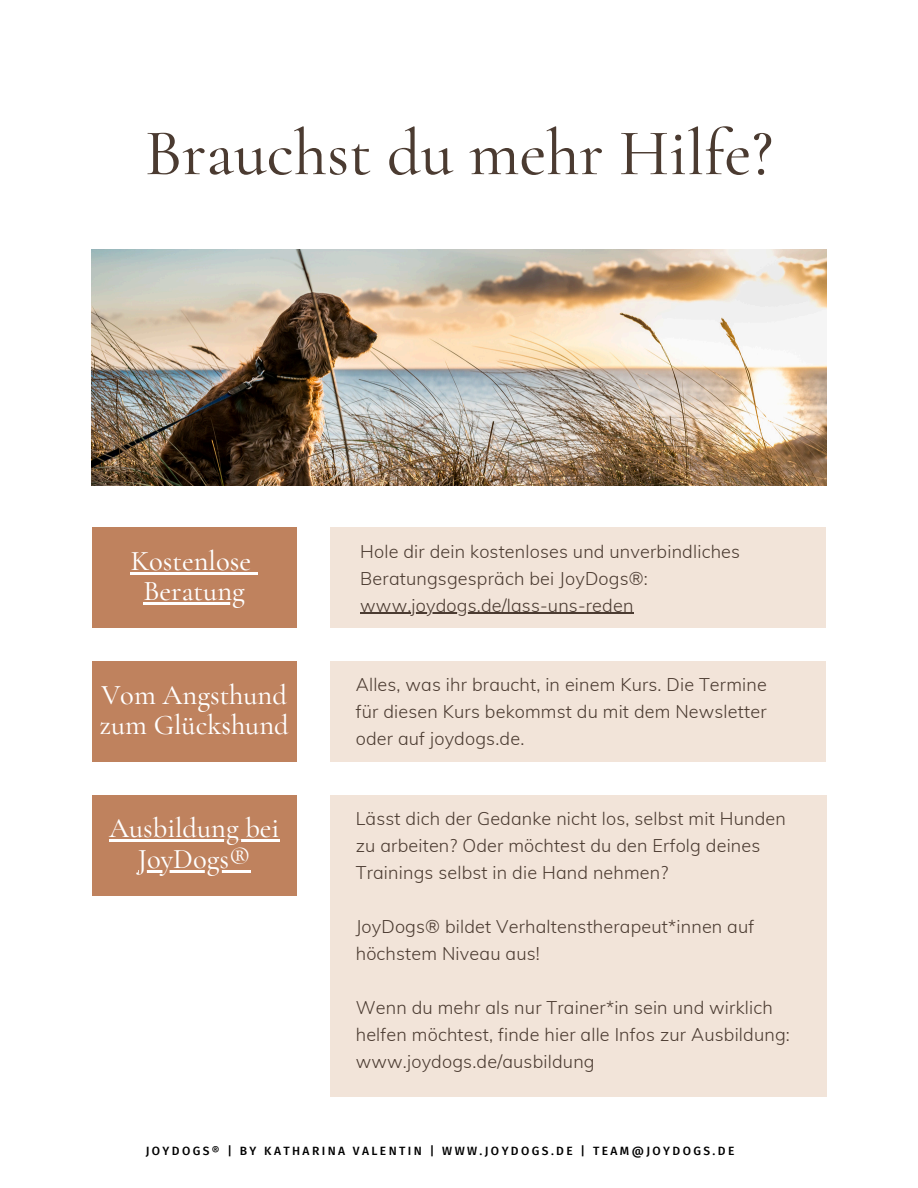
<style>
.page{position:relative;width:918px;height:1188px;background:#fff}
.page>*{position:absolute;margin:0;border:0;box-sizing:border-box;transform-origin:0 0}
.t1{font:500 66px "Cormorant Garamond";color:#4b3b31}
.t2{font:500 28.5px/30.3px "Cormorant Garamond";color:#fff}
.t3{font:300 18px/27px "Muli";letter-spacing:.01em;color:#4b3b31}
.t4{font:500 12px "Fira Sans";letter-spacing:.2em;color:#000}
</style>
<div class="page">
<img style="left:92px;top:249px;width:734px;height:236px">
<div style="left:92px;top:527px;width:205px;height:101px;background:#bf825e"></div>
<div style="left:330px;top:527px;width:496px;height:101px;background:#f2e4d9"></div>
<hr style="left:131px;top:572px;width:120px;height:2px;background:#fff">
<svg style="left:251px;top:572px;width:7px;height:2px"></svg>
<hr style="left:143px;top:603px;width:102px;height:2px;background:#fff">
<hr style="left:360px;top:613px;width:274px;height:1px;background:#4b3b31">
<div style="left:92px;top:661px;width:205px;height:101px;background:#bf825e"></div>
<div style="left:330px;top:661px;width:496px;height:101px;background:#f2e4d9"></div>
<div style="left:92px;top:795px;width:205px;height:101px;background:#bf825e"></div>
<div style="left:330px;top:795px;width:496px;height:301px;background:#f2e4d9"></div>
<hr style="left:109px;top:840px;width:170px;height:2px;background:#fff">
<hr style="left:138px;top:870px;width:112px;height:2px;background:#fff">
<h1 class="t1" style="left:145px;top:113px;width:630px">Brauchst du mehr Hilfe?</h1>
<h2 class="t2" style="left:131px;top:546px;width:122px">Kostenlose</h2>
<h3 class="t2" style="left:143px;top:576px;width:103px">Beratung</h3>
<h2 class="t3" style="left:360px;top:537px;width:381px">Hole dir dein kostenloses und unverbindliches<br>Beratungsgespräch bei JoyDogs®:</h2>
<h3 class="t3" style="left:360px;top:591px;width:275px">www.joydogs.de/lass-uns-reden</h3>
<h2 class="t2" style="left:100px;top:679px;width:191px">Vom Angsthund zum Glückshund</h2>
<h3 class="t3" style="left:356px;top:671px;width:413px;text-align:justify">Alles, was ihr braucht, in einem Kurs. Die Termine für diesen Kurs bekommst du mit dem Newsletter oder auf joydogs.de.</h3>
<h3 class="t2" style="left:109px;top:813px;width:172px">Ausbildung bei</h3>
<h3 class="t2" style="left:138px;top:844px;width:114px">JoyDogs®</h3>
<p class="t3" style="left:356px;top:805px;width:432px">Lässt dich der Gedanke nicht los, selbst mit Hunden zu arbeiten? Oder möchtest du den Erfolg deines<br>Trainings selbst in die Hand nehmen?</p>
<p class="t3" style="left:356px;top:913px;width:400px">JoyDogs® bildet Verhaltenstherapeut*innen auf höchstem Niveau aus!</p>
<p class="t3" style="left:356px;top:994px;width:436px">Wenn du mehr als nur Trainer*in sein und wirklich helfen möchtest, finde hier alle Infos zur Ausbildung: www.joydogs.de/ausbildung</p>
<p class="t4" style="left:146px;top:1144px;width:590px">JOYDOGS® | BY KATHARINA VALENTIN | WWW.JOYDOGS.DE | TEAM@JOYDOGS.DE</p>
</div>
